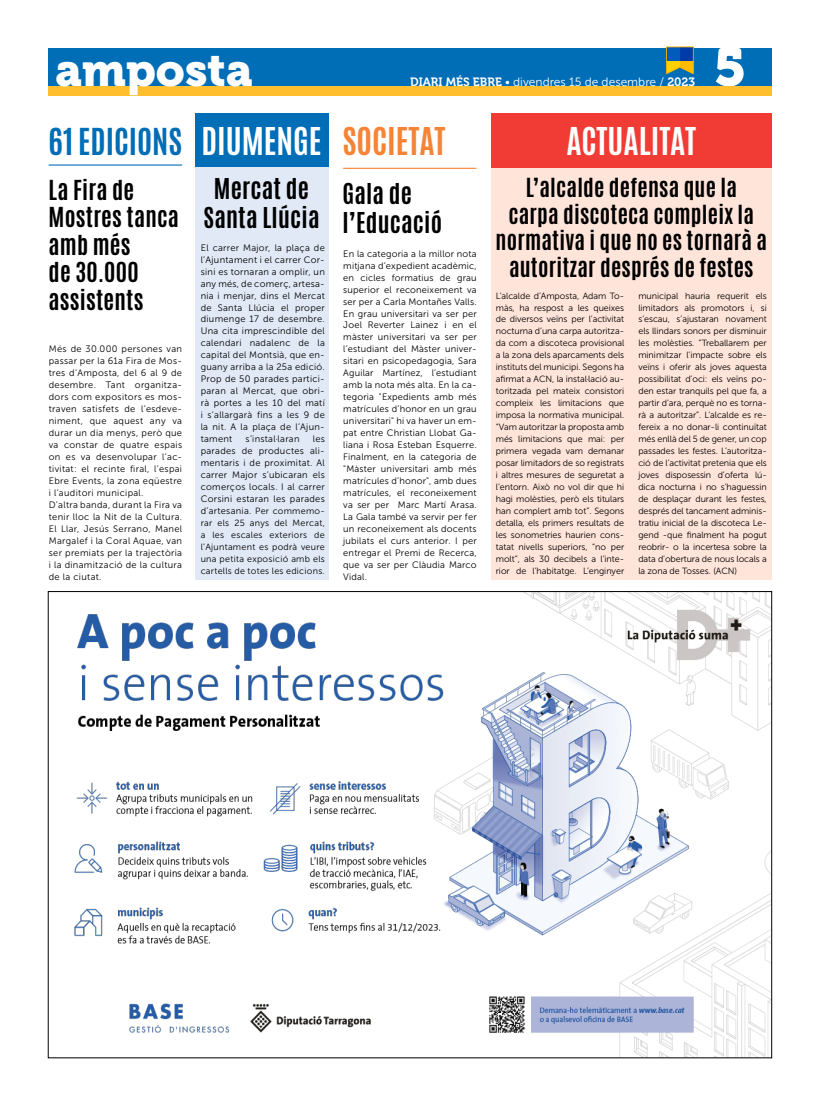
<style>
.page{position:relative;width:820px;height:1106px;background:#fff}
.page>*{position:absolute;margin:0;border:0;box-sizing:border-box;transform-origin:0 0}
.t1{font:53px "Museo 900";color:#fff}
.t2{font:46px "Museo 900";color:#fff}
.t3{font:700 32px "Antonio";color:#fff}
.t4{font:700 32px "Antonio";color:#f78336}
.t5{font:700 31px "Antonio";color:#006db7}
.t6{font:700 24px/28.8px "Antonio";letter-spacing:.01em;color:#000;text-align:center}
.t7{font:700 23px/27.6px "Antonio";letter-spacing:.01em;color:#000}
.t8{font:700 22px/26.4px "Antonio";letter-spacing:.01em;color:#000;text-align:center}
.t9{font:12px "Museo Sans 300";color:#fff}
.t10{font:9.3px/12px "Museo Sans 300";letter-spacing:.035em;color:#000;text-align:justify}
.t11{font:9px/12px "Museo Sans 300";letter-spacing:-.005em;color:#000;text-align:justify}
.s1{font-size:9px}
.s2{font-family:"Museo 700"}
</style>
<div class="page">
<div style="left:48px;top:48px;width:723px;height:38px;background:#006db7"></div>
<div style="left:48px;top:86px;width:723px;height:9px;background:#ffbe2d"></div>
<div style="left:490px;top:113px;width:281px;height:466px;background:#ffe4da"></div>
<div style="left:490px;top:113px;width:281px;height:54px;background:#f13c36"></div>
<div style="left:196px;top:113px;width:133px;height:466px;background:#e1e9f6"></div>
<svg style="left:666px;top:46px;width:27px;height:28px"></svg>
<img style="left:74px;top:593px;width:695px;height:462px">
<div style="left:196px;top:113px;width:133px;height:53px;background:#006db7"></div>
<hr style="left:49px;top:164px;width:133px;height:2px;background:#006db7">
<hr style="left:343px;top:168px;width:133px;height:1px;background:#f78336">
<h2 class="t2" style="left:55px;top:44px;width:199px">amposta</h2>
<h3 class="t5" style="left:49px;top:118px;width:135px">61 EDICIONS</h3>
<h3 class="t7" style="left:49px;top:176px;width:132px">La Fira de<br>Mostres tanca amb més<br>de 30.000 assistents</h3>
<p class="t10" style="left:49px;top:343px;width:135px;text-align:left">Més de 30.000 persones van passar per la 61a Fira de Mos· tres d’Amposta, del 6 al 9 de desembre. Tant organitza· dors com expositors es mos· traven satisfets de l’esdeve· niment, que aquest any va durar un dia menys, però que va constar de quatre espais on es va desenvolupar l’ac· tivitat: el recinte firal, l’espai<br>Ebre Events, la zona eqüestre i l’auditori municipal.<br>D’altra banda, durant la Fira va tenir lloc la Nit de la Cultura.<br>El Llar, Jesús Serrano, Manel<br>Margalef i la Coral Aquae, van ser premiats per la trajectòria i la dinamització de la cultura de la ciutat.</p>
<h3 class="t3" style="left:201px;top:117px;width:122px">DIUMENGE</h3>
<h3 class="t6" style="left:203px;top:175px;width:117px">Mercat de<br>Santa Llúcia</h3>
<p class="t10" style="left:201px;top:242px;width:126px">El carrer Major, la plaça de l’Ajuntament i el carrer Cor· sini es tornaran a omplir, un any més, de comerç, artesa· nia i menjar, dins el Mercat de Santa Llúcia el proper diumenge 17 de desembre.<br>Una cita imprescindible del calendari nadalenc de la capital del Montsià, que en· guany arriba a la 25a edició.<br>Prop de 50 parades partici· paran al Mercat, que obri· rà portes a les 10 del matí i s’allargarà fins a les 9 de la nit. A la plaça de l’Ajun· tament</p>
<p class="t10" style="left:245px;top:433px;width:55px">s’instal·laran</p>
<p class="t10" style="left:201px;top:433px;width:126px;text-indent:112px">les parades de productes ali· mentaris i de proximitat. Al carrer Major s’ubicaran els comerços locals. I al carrer Corsini estaran les parades d’artesania. <span class="s1">Per commemo·</span></p>
<p class="t11" style="left:201px;top:516px;width:126px">rar els 25 anys del Mercat, a les escales exteriors de l’Ajuntament es podrà veure una petita exposició amb els cartells de totes les edicions.</p>
<p class="t9" style="left:410px;top:75px;width:286px"><span class="s2">DIARI MÉS EBRE</span> • divendres 15 de desembre / <span class="s2">2023</span></p>
<h1 class="t1" style="left:713px;top:37px;width:34px">5</h1>
<h3 class="t4" style="left:342px;top:117px;width:105px">SOCIETAT</h3>
<h3 class="t6" style="left:342px;top:180px;width:101px;text-align:left">Gala de l’Educació</h3>
<p class="t10" style="left:343px;top:247px;width:135px">En la categoria a la millor nota mitjana d’expedient acadèmic, en cicles formatius de grau superior el reconeixement va ser per a Carla Montañes Valls.<br>En grau universitari va ser per Joel Reverter Lainez i en el màster universitari va ser per l’estudiant del Màster univer· sitari en psicopedagogia, Sara Aguilar Martínez, l’estudiant amb la nota més alta. En la ca· tegoria "Expedients amb més matrícules d’honor en un grau universitari" hi va haver un em· pat entre Christian Llobat Ga· liana i Rosa Esteban Esquerre.<br>Finalment, en la categoria de "Màster universitari amb més matrícules d’honor", amb dues matrícules, el reconeixement va ser per Marc Martí Arasa.<br>La Gala també va servir per fer un reconeixement als docents jubilats el curs anterior. I per entregar el Premi de Recerca, que va ser per Clàudia Marco Vidal.</p>
<h3 class="t3" style="left:566px;top:117px;width:131px">ACTUALITAT</h3>
<h3 class="t8" style="left:495px;top:175px;width:273px">L’alcalde defensa que la<br>carpa discoteca compleix la normativa i que no es tornarà a autoritzar després de festes</h3>
<p class="t11" style="left:495px;top:289px;width:130px">L’alcalde d’Amposta, Adam To· màs, ha respost a les queixes de diversos veïns per l’activitat nocturna d’una carpa autoritza· da com a discoteca provisional a la zona dels aparcaments dels instituts del municipi. Segons ha afirmat a ACN, la instal·lació au· toritzada pel mateix consistori compleix les limitacions que imposa la normativa municipal. “Vam autoritzar la proposta amb més limitacions que mai: per primera vegada vam demanar posar limitadors de so registrats i altres mesures de seguretat a l’entorn. Això no vol dir que hi hagi molèsties, però els titulars han complert amb tot”. Segons detalla, els primers resultats de les sonometries haurien cons· tatat nivells superiors, “no per molt”, als 30 decibels a l’inte· rior de l’habitatge. L’enginyer</p>
<p class="t11" style="left:638px;top:289px;width:130px">municipal hauria requerit els limitadors als promotors i, si s’escau, s’ajustaran novament els llindars sonors per disminuir les molèsties. “Treballarem per minimitzar l’impacte sobre els veïns i oferir als joves aquesta possibilitat d’oci: els veïns po· den estar tranquils pel que fa, a partir d’ara, perquè no es torna· rà a autoritzar”. L'alcalde es re· fereix a no donar- li continuïtat més enllà del 5 de gener, un cop passades les festes. L’autoritza· ció de l’activitat pretenia que els joves disposessin d’oferta lú· dica nocturna i no s’haguessin de desplaçar durant les festes, després del tancament adminis· tratiu inicial de la discoteca Le· gend -que finalment ha pogut reobrir- o la incertesa sobre la data d’obertura de nous locals a la zona de Tosses. (ACN)</p>
</div>
